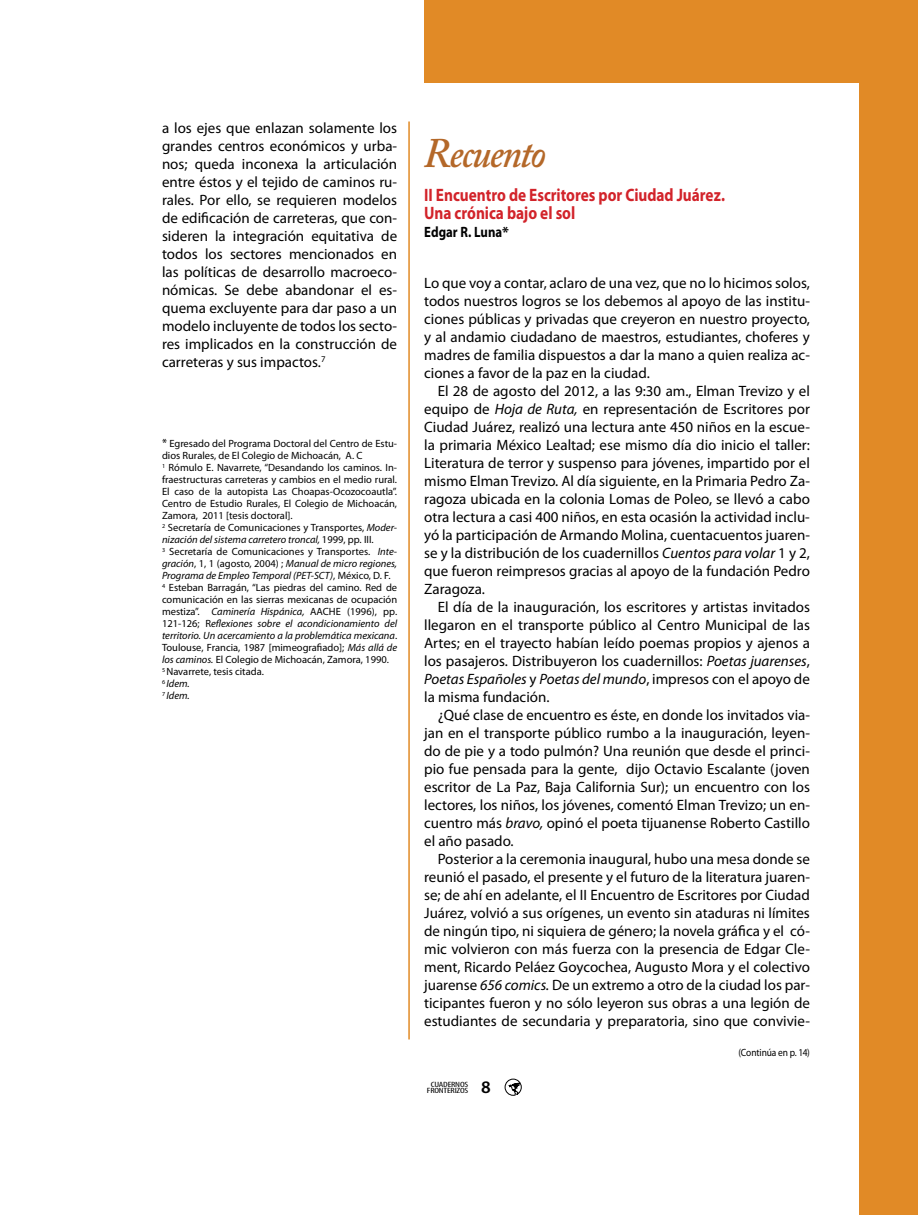
<style>
.page{position:relative;width:918px;height:1215px;background:#fff}
.page>*{position:absolute;margin:0;border:0;box-sizing:border-box;transform-origin:0 0}
.t1{font:italic 600 41.85px "Adobe Caslon Pro";letter-spacing:-.04em;color:#b46829;scale:.9 1}
.t2{font:700 18px/18px "Myriad Pro";letter-spacing:-.005em;color:#d2232a;scale:.85 1}
.t3{font:600 17.7px "Myriad Pro";color:#000}
.t4{font:15px/18px "Myriad Pro";color:#000;text-align:justify}
.t5{font:700 15px "Myriad Pro";letter-spacing:.005em;color:#000;scale:.85 1}
.t6{font:10.5px/12px "Myriad Pro";color:#000}
.t7{font:10.5px "Myriad Pro";color:#000;scale:.9 1}
.t8{font:condensed 7.65px/6px "Myriad Pro";letter-spacing:-.02em;color:#000;text-align:center;scale:1.37 1}
.s1{font-size:12px}
.s2{font-style:italic}
</style>
<div class="page">
<div style="left:424px;top:0;width:494px;height:82px;background:#e18a26"></div>
<div style="left:860px;top:53px;width:58px;height:1162px;background:#e18a26"></div>
<hr style="left:408px;top:121px;width:2px;height:918px;background:#e18a26">
<svg style="left:505px;top:1079px;width:16px;height:16px"></svg>
<p class="t4" style="left:162px;top:118px;width:237px">a los ejes que enlazan solamente los grandes centros económicos y urba&shy;nos; queda inconexa la articulación entre éstos y el tejido de caminos ru&shy;rales. Por ello, se requieren modelos de edificación de carreteras, que con&shy;sideren la integración equitativa de todos los sectores mencionados en las políticas de desarrollo macroeco&shy;nómicas. Se debe abandonar el es&shy;quema excluyente para dar paso a un modelo incluyente de todos los secto&shy;res implicados en la construcción de carreteras y sus impactos.<sup>7</sup></p>
<p class="t6" style="left:162px;top:437px;width:237px"><span class="s1">*</span> Egresado del Programa Doctoral del Centro de Estu&shy;dios Rurales, de El Colegio de Michoacán, A. C<br><sup>1</sup> Rómulo E. Navarrete, “Desandando los caminos. In&shy;fraestructuras carreteras y cambios en el medio rural.<br>El caso de la autopista Las Choapas-Ocozocoautla”.<br>Centro de Estudio Rurales, El Colegio de Michoacán, Zamora, 2011 [tesis doctoral].<br><sup>2</sup> Secretaría de Comunicaciones y Transportes, <span class="s2">Moder&shy;nización del sistema carretero troncal,</span> 1999, pp. III.<br><sup>3</sup> Secretaría de Comunicaciones y Transportes. <span class="s2">Inte&shy;gración</span>, 1, 1 (agosto, 2004) ; <span class="s2">Manual de micro regiones, Programa de Empleo Temporal (PET-SCT)</span>, México, D. F.<br><sup>4</sup> Esteban Barragán, “Las piedras del camino. Red de comunicación en las sierras mexicanas de ocupación mestiza”. <span class="s2">Caminería Hispánica,</span> AACHE (1996), pp.<br>121-126; R<span class="s2">eflexiones sobre el acondicionamiento del territorio. Un acercamiento a la problemática mexicana</span>.<br>Toulouse, Francia, 1987 [mimeografiado]; <span class="s2">Más allá de los caminos.</span> El Colegio de Michoacán, Zamora, 1990.<br><sup>5</sup> Navarrete, tesis citada.<br><sup>6</sup> <span class="s2">Idem.<br></span><sup>7</sup> <span class="s2">Idem.</span></p>
<h1 class="t1" style="left:424px;top:128px;width:137px">Recuento</h1>
<p class="t2" style="left:424px;top:185px;width:356px">II Encuentro de Escritores por Ciudad Juárez.<br>Una crónica bajo el sol</p>
<p class="t5" style="left:424px;top:222px;width:101px">Edgar R. Luna*</p>
<p class="t4" style="left:424px;top:274px;width:387px">Lo que voy a contar, aclaro de una vez, que no lo hicimos solos, todos nuestros logros se los debemos al apoyo de las institu&shy;ciones públicas y privadas que creyeron en nuestro proyecto, y al andamio ciudadano de maestros, estudiantes, choferes y madres de familia dispuestos a dar la mano a quien realiza ac&shy;ciones a favor de la paz en la ciudad.</p>
<p class="t4" style="left:424px;top:382px;width:387px;text-indent:14px">El 28 de agosto del 2012, a las 9:30 am., Elman Trevizo y el equipo de <span class="s2">Hoja de Ruta,</span> en representación de Escritores por Ciudad Juárez, realizó una lectura ante 450 niños en la escue&shy;la primaria México Lealtad; ese mismo día dio inicio el taller:<br>Literatura de terror y suspenso para jóvenes, impartido por el mismo Elman Trevizo. Al día siguiente, en la Primaria Pedro Za&shy;ragoza ubicada en la colonia Lomas de Poleo, se llevó a cabo otra lectura a casi 400 niños, en esta ocasión la actividad inclu&shy;yó la participación de Armando Molina, cuentacuentos juaren&shy;se y la distribución de los cuadernillos <span class="s2">Cuentos para volar</span> 1 y 2, que fueron reimpresos gracias al apoyo de la fundación Pedro Zaragoza.</p>
<p class="t4" style="left:424px;top:598px;width:387px;text-indent:14px">El día de la inauguración, los escritores y artistas invitados llegaron en el transporte público al Centro Municipal de las Artes; en el trayecto habían leído poemas propios y ajenos a los pasajeros. Distribuyeron los cuadernillos: <span class="s2">Poetas juarenses</span>, <span class="s2">Poetas Españoles</span> y <span class="s2">Poetas del mundo</span>, impresos con el apoyo de la misma fundación.</p>
<p class="t4" style="left:424px;top:706px;width:387px;text-indent:14px">¿Qué clase de encuentro es éste, en donde los invitados via&shy;jan en el transporte público rumbo a la inauguración, leyen&shy;do de pie y a todo pulmón? Una reunión que desde el princi&shy;pio fue pensada para la gente, dijo Octavio Escalante (joven escritor de La Paz, Baja California Sur); un encuentro con los lectores, los niños, los jóvenes, comentó Elman Trevizo; un en&shy;cuentro más <span class="s2">bravo,</span> opinó el poeta tijuanense Roberto Castillo el año pasado.</p>
<p class="t4" style="left:424px;top:850px;width:387px;text-indent:14px">Posterior a la ceremonia inaugural, hubo una mesa donde se reunió el pasado, el presente y el futuro de la literatura juaren&shy;se; de ahí en adelante, el II Encuentro de Escritores por Ciudad Juárez, volvió a sus orígenes, un evento sin ataduras ni límites de ningún tipo, ni siquiera de género; la novela gráfica y el có&shy;mic volvieron con más fuerza con la presencia de Edgar Cle&shy;ment, Ricardo Peláez Goycochea, Augusto Mora y el colectivo juarense <span class="s2">656 comics.</span> De un extremo a otro de la ciudad los par&shy;ticipantes fueron y no sólo leyeron sus obras a una legión de estudiantes de secundaria y preparatoria, sino que convivie-</p>
<p class="t8" style="left:427px;top:1081px;width:32px">CUADERNOS<br>FRONTERIZOS</p>
<p class="t3" style="left:481px;top:1076px;width:11px">8</p>
<p class="t7" style="left:739px;top:1046px;width:81px">(Continúa en p. 14)</p>
</div>
